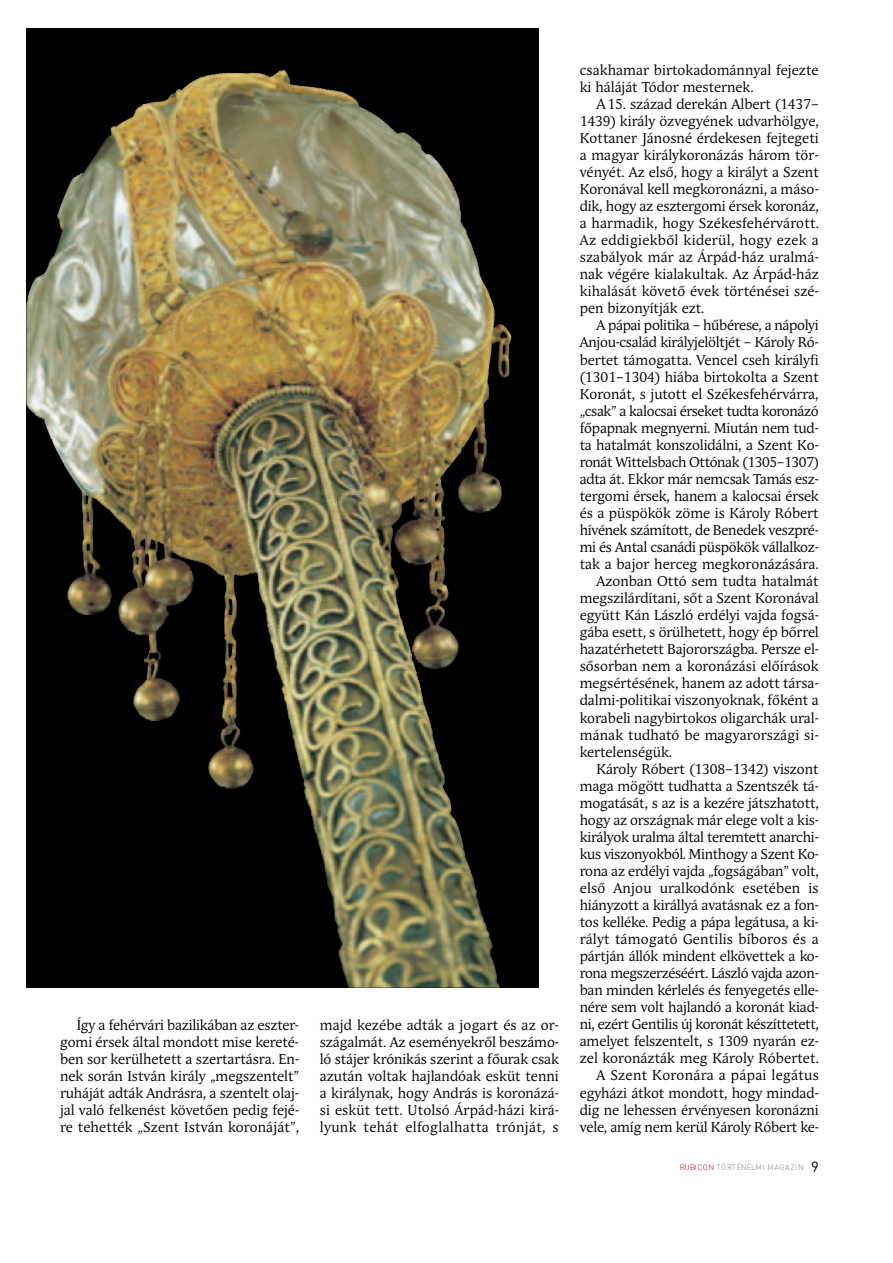
<style>
.page{position:relative;width:893px;height:1263px;background:#fff}
.page>*{position:absolute;margin:0;border:0;box-sizing:border-box;transform-origin:0 0}
.t1{font:14.1px/17.1px "Andulka Book Pro";letter-spacing:-.01em;color:#000;text-align:justify}
.t2{font:14.1px "Andulka Book Pro";letter-spacing:.01em;color:#000}
.t3{font:14.1px "Andulka Book Pro";letter-spacing:.015em;color:#000}
.t4{font:14.1px "Andulka Book Pro";letter-spacing:.02em;color:#000}
.t5{font:300 7.65px "DIN Pro";letter-spacing:.07em;color:#808080}
.s1{font-size:14.7px}
.s2{color:#c3000e}
.s3{font-weight:400;font-size:14.7px;color:#000}
</style>
<div class="page">
<img style="left:26px;top:28px;width:513px;height:960px">
<img style="left:154px;top:70px;width:128px;height:32px">
<p class="t1" style="left:60px;top:1017px;width:240px;text-indent:17px">Így a fe hér vá ri ba zi li ká ban az esz ter - go mi ér sek ál tal mon dott mi se ke re té - ben sor ke rül he tett a szer tar tás ra. En - nek so rán Ist ván ki rály „meg szen telt” ru há ját ad ták And rás ra, a szen telt olaj - jal va ló fel ke nést kö ve tően pe dig fe jé - re te het ték „Szent Ist ván ko ro ná ját”,</p>
<p class="t1" style="left:320px;top:1017px;width:240px">majd ke zé be ad ták a jo gart és az or - szág al mát. Az ese mé nyek ről be szá mo - ló stá jer kró ni kás sze rint a fő urak csak azután vol tak haj lan dóak es küt ten ni a ki rály nak, hogy And rás is ko ro ná zá - si es küt tett. Utol só Ár pád-há zi ki rá - lyunk te hát el fog lal hat ta trón ját, s</p>
<p class="t1" style="left:579px;top:62px;width:240px">csak ha mar bir tok ado mánnyal fe jez te ki há lá ját Tó dor mes ter nek.</p>
<p class="t1" style="left:579px;top:96px;width:241px;text-indent:17px"><span class="s1">A</span>15. szá zad de re kán Al bert (1437– 1439) ki rály öz ve gyé nek ud var höl gye, Kot ta ner Já nos né ér de ke sen fej te ge ti a ma gyar ki rály ko ro ná zás há rom tör - vé nyét. Az el ső, hogy a ki rályt a Szent Ko ro ná val kell meg ko ro náz ni, a má so - dik, hogy az esz ter go mi ér sek ko ro náz, a har ma dik, hogy Szé kes fe hér vá rott.<br>Az ed di giek ből ki de rül, hogy ezek a sza bá lyok már az Ár pád-ház ural má - nak vé gé re kiala kul tak. Az Ár pád-ház ki ha lá sát kö ve tő évek tör té né sei szé - pen bi zo nyít ják ezt.</p>
<p class="t1" style="left:596px;top:318px;width:224px">A pá pai po li ti ka – hű bé re se, a ná po lyi</p>
<p class="t1" style="left:579px;top:335px;width:240px">An jou-csa lád ki rályje lölt jét – Ká roly Ró -</p>
<p class="t1" style="left:579px;top:352px;width:240px">ber tet tá mo gat ta. Ven cel cseh ki rály fi</p>
<p class="t1" style="left:579px;top:369px;width:240px">(1301–1304) hiá ba bir to kol ta a Szent</p>
<p class="t1" style="left:579px;top:386px;width:240px">Ko ro nát, s ju tott el Szé kes fe hér vár ra,</p>
<p class="t1" style="left:579px;top:403px;width:240px">„csak” a ka lo csai ér se ket tud ta ko ro ná zó</p>
<p class="t1" style="left:579px;top:420px;width:240px">fő pap nak meg nyer ni. Miu tán nem tud -</p>
<p class="t1" style="left:579px;top:437px;width:240px">ta ha tal mát kon szo li dál ni, a Szent Ko -</p>
<p class="t1" style="left:579px;top:454px;width:240px">ro nát Wit tels bach Ot tó nak (1305–1307)</p>
<p class="t1" style="left:579px;top:471px;width:240px">ad ta át. Ek kor már nem csak Ta más esz -</p>
<p class="t1" style="left:579px;top:488px;width:240px">ter go mi ér sek, ha nem a ka lo csai ér sek</p>
<p class="t1" style="left:579px;top:505px;width:240px">és a püs pö kök zö me is Ká roly Ró bert</p>
<p class="t1" style="left:579px;top:522px;width:240px">hí vé nek szá mí tott, de Be ne dek veszpré -</p>
<p class="t1" style="left:579px;top:539px;width:240px">mi és An tal csa ná di püs pö kök vál lal koz -</p>
<p class="t2" style="left:579px;top:556px;width:240px">tak a ba jor her ceg meg ko ro ná zá sá ra.</p>
<p class="t1" style="left:596px;top:573px;width:224px">Azon ban Ot tó sem tud ta ha tal mát</p>
<p class="t1" style="left:579px;top:590px;width:240px">meg szi lár dí ta ni, sőt a Szent Ko ro ná val</p>
<p class="t1" style="left:579px;top:607px;width:240px">együtt Kán Lász ló er dé lyi vajda fog sá -</p>
<p class="t1" style="left:579px;top:625px;width:240px">gá ba esett, s örül he tett, hogy ép bőr rel</p>
<p class="t1" style="left:579px;top:642px;width:240px">ha za tér he tett Ba joror szág ba. Per sze el -</p>
<p class="t1" style="left:579px;top:659px;width:240px">ső sor ban nem a ko ro ná zá si előírá sok</p>
<p class="t1" style="left:579px;top:676px;width:240px">meg sér té sé nek, ha nem az adott tár sa -</p>
<p class="t1" style="left:579px;top:693px;width:240px">dal mi-po li ti kai vi szo nyok nak, főként a</p>
<p class="t1" style="left:579px;top:710px;width:240px">ko ra be li nagy bir to kos oli gar chák ural -</p>
<p class="t2" style="left:579px;top:727px;width:240px">má nak tud ha tó be ma gyaror szá gi si -</p>
<p class="t1" style="left:579px;top:744px;width:94px">ker te len sé gük.</p>
<p class="t1" style="left:596px;top:761px;width:224px">Ká roly Ró bert (1308–1342) vi szont</p>
<p class="t1" style="left:579px;top:778px;width:240px">ma ga mö gött tud hat ta a Szent szék tá -</p>
<p class="t1" style="left:579px;top:795px;width:240px">mo ga tá sát, s az is a ke zé re játsz ha tott,</p>
<p class="t1" style="left:579px;top:812px;width:240px">hogy az or szág nak már ele ge volt a kis -</p>
<p class="t1" style="left:579px;top:829px;width:240px">ki rá lyok ural ma ál tal te rem tett anar chi -</p>
<p class="t1" style="left:579px;top:846px;width:240px">kus vi szo nyok ból. Mint hogy a Szent Ko -</p>
<p class="t1" style="left:579px;top:863px;width:240px">ro na az er dé lyi vajda „fog sá gá ban” volt,</p>
<p class="t3" style="left:579px;top:880px;width:240px">el ső An jou ural ko dónk ese té ben is</p>
<p class="t1" style="left:579px;top:897px;width:240px">hiány zott a ki rállyá ava tás nak ez a fon -</p>
<p class="t1" style="left:579px;top:914px;width:240px">tos kel lé ke. Pe dig a pápa le gá tu sa, a ki -</p>
<p class="t3" style="left:579px;top:931px;width:240px">rályt tá mo ga tó Gen ti lis bí bo ros és a</p>
<p class="t1" style="left:579px;top:948px;width:240px">párt ján ál lók min dent el kö vet tek a ko -</p>
<p class="t1" style="left:579px;top:965px;width:240px">ro na meg szer zé séért. Lász ló vajda azon -</p>
<p class="t1" style="left:579px;top:983px;width:240px">ban min den kér le lés és fe nye ge tés el le -</p>
<p class="t1" style="left:579px;top:1000px;width:240px">né re sem volt haj lan dó a ko ro nát kiad -</p>
<p class="t1" style="left:579px;top:1017px;width:241px">ni, ezért Gen ti lis új ko ro nát ké szít te tett,</p>
<p class="t1" style="left:579px;top:1034px;width:240px">ame lyet fel szen telt, s 1309 nya rán ez -</p>
<p class="t2" style="left:579px;top:1050px;width:241px">zel ko ro náz ták meg Ká roly Ró ber tet.</p>
<p class="t4" style="left:596px;top:1067px;width:224px">A Szent Ko ro ná ra a pá pai le gá tus</p>
<p class="t1" style="left:579px;top:1085px;width:240px">egy há zi át kot mon dott, hogy mindad -</p>
<p class="t1" style="left:579px;top:1102px;width:240px">dig ne le hes sen ér vé nye sen ko ro náz ni</p>
<p class="t1" style="left:579px;top:1119px;width:240px">ve le, amíg nem ke rül Ká roly Ró bert ke -</p>
<p class="t5" style="left:679px;top:1162px;width:141px"><span class="s2">RUBICON</span> TÖRTÉNELMI MAGAZIN <span class="s3">9</span></p>
</div>
